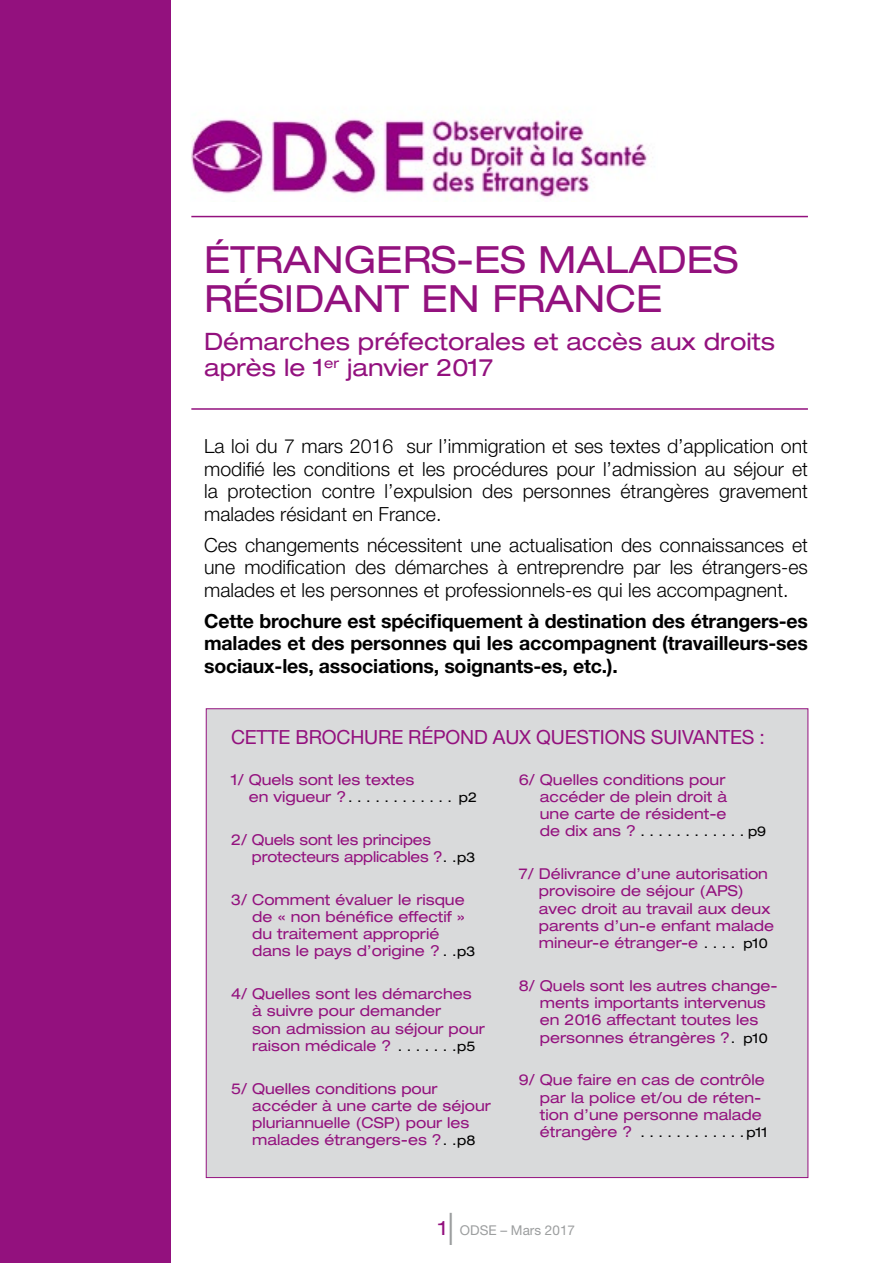
<style>
.page{position:relative;width:893px;height:1263px;background:#fff}
.page>*{position:absolute;margin:0;border:0;box-sizing:border-box;transform-origin:0 0}
.t1{font:100 expanded 45px "Helvetica Neue";color:#9c9e9f}
.t2{font:expanded 37.5px/39px "Helvetica Neue";color:#93117e}
.t3{font:expanded 24px/25.5px "Helvetica Neue";color:#93117e}
.t4{font:300 19.5px/22.5px "Helvetica Neue";color:#000;text-align:justify}
.t5{font:700 19.5px/22.5px "Helvetica Neue";letter-spacing:-.01em;color:#000;text-align:justify}
.t6{font:19.5px "Helvetica Neue";letter-spacing:-.01em;color:#93117e}
.t7{font:expanded 19.5px "Helvetica Neue";color:#93117e}
.t8{font:expanded 15px/17.2px "Helvetica Neue";color:#93117e}
.t9{font:expanded 13.5px "Helvetica Neue";color:#000}
.t10{font:13.5px "Helvetica Neue";color:#9c9e9f}
.s1{font-size:15px;color:#93117e}
.s2{font-size:13.5px;color:#000}
</style>
<div class="page">
<div style="left:206px;top:708px;width:602px;height:470px;background:#d9dadb;border:1px solid #93117e"></div>
<img style="left:191px;top:118px;width:462px;height:81px">
<div style="left:0;top:0;width:170px;height:1263px;background:#93117e"></div>
<hr style="left:191px;top:408px;width:617px;height:2px;background:#93117e">
<hr style="left:191px;top:216px;width:617px;height:1px;background:#93117e">
<h2 class="t2" style="left:204px;top:240px;width:536px">ÉTRANGERS-ES MALADES<br>RÉSIDANT EN FRANCE</h2>
<h3 class="t3" style="left:204px;top:329px;width:572px">Démarches préfectorales et accès aux droits après le 1<sup>er</sup> janvier 2017</h3>
<p class="t4" style="left:204px;top:435px;width:605px">La loi du 7 mars 2016 sur l’immigration et ses textes d’application ont modifié les conditions et les procédures pour l’admission au séjour et la protection contre l’expulsion des personnes étrangères gravement malades résidant en France.</p>
<h3 class="t4" style="left:204px;top:533px;width:605px">Ces changements nécessitent une actualisation des connaissances et une modification des démarches à entreprendre par les étrangers-es malades et les personnes et professionnels-es qui les accompagnent.</h3>
<h3 class="t5" style="left:204px;top:609px;width:605px">Cette brochure est spécifiquement à destination des étrangers-es malades et des personnes qui les accompagnent (travailleurs-ses sociaux-les, associations, soignants-es, etc.).</h3>
<h3 class="t6" style="left:231px;top:725px;width:535px">CETTE BROCHURE RÉPOND AUX QUESTIONS SUIVANTES :</h3>
<p class="t8" style="left:231px;top:770px;width:185px">1/ Quels sont les textes</p>
<p class="t9" style="left:249px;top:789px;width:230px"><span class="s1">en vigueur ?</span> . . . . . . . . . . . . p2</p>
<p class="t8" style="left:252px;top:830px;width:225px;text-indent:-21px">2/ Quels sont les principes protecteurs applicables ? <span class="s2">. p3</span></p>
<p class="t8" style="left:252px;top:890px;width:225px;text-indent:-21px">3/ Comment évaluer le risque de « non bénéfice effectif » du traitement approprié dans le pays d’origine ? <span class="s2">. p3</span></p>
<p class="t8" style="left:252px;top:985px;width:234px;text-indent:-21px">4/ Quelles sont les démarches à suivre pour demander<br>son admission au séjour pour raison médicale ? <span class="s2">. . . . . . p5</span></p>
<p class="t8" style="left:252px;top:1079px;width:240px;text-indent:-21px">5/ Quelles conditions pour accéder à une carte de séjour pluriannuelle (CSP) pour les malades étrangers-es ? <span class="s2">. p8</span></p>
<p class="t8" style="left:540px;top:770px;width:189px;text-align:justify;text-indent:-21px">6/ Quelles conditions pour accéder de plein droit à une carte de résident-e</p>
<p class="t9" style="left:540px;top:823px;width:228px"><span class="s1">de dix ans ?</span>............p9</p>
<p class="t8" style="left:539px;top:865px;width:237px;text-indent:-20px">7/ Délivrance d’une autorisation provisoire de séjour (APS) avec droit au travail aux deux parents d’un-e enfant malade mineur-e étranger-e <span class="s2">. . . . p10</span></p>
<p class="t8" style="left:540px;top:977px;width:239px;text-indent:-21px">8/ Quels sont les autres change&shy;ments importants intervenus en 2016 affectant toutes les personnes étrangères ? <span class="s2">. p10</span></p>
<p class="t8" style="left:540px;top:1071px;width:226px;text-indent:-21px">9/ Que faire en cas de contrôle par la police et/ou de réten&shy;tion d’une personne malade</p>
<p class="t9" style="left:540px;top:1124px;width:229px"><span class="s1">étrangère ?</span> . . . . . . . . . . . p11</p>
<h3 class="t7" style="left:438px;top:1216px;width:10px">1</h3>
<h1 class="t1" style="left:447px;top:1202px;width:9px">l</h1>
<p class="t10" style="left:460px;top:1222px;width:117px">ODSE – Mars 2017</p>
</div>
